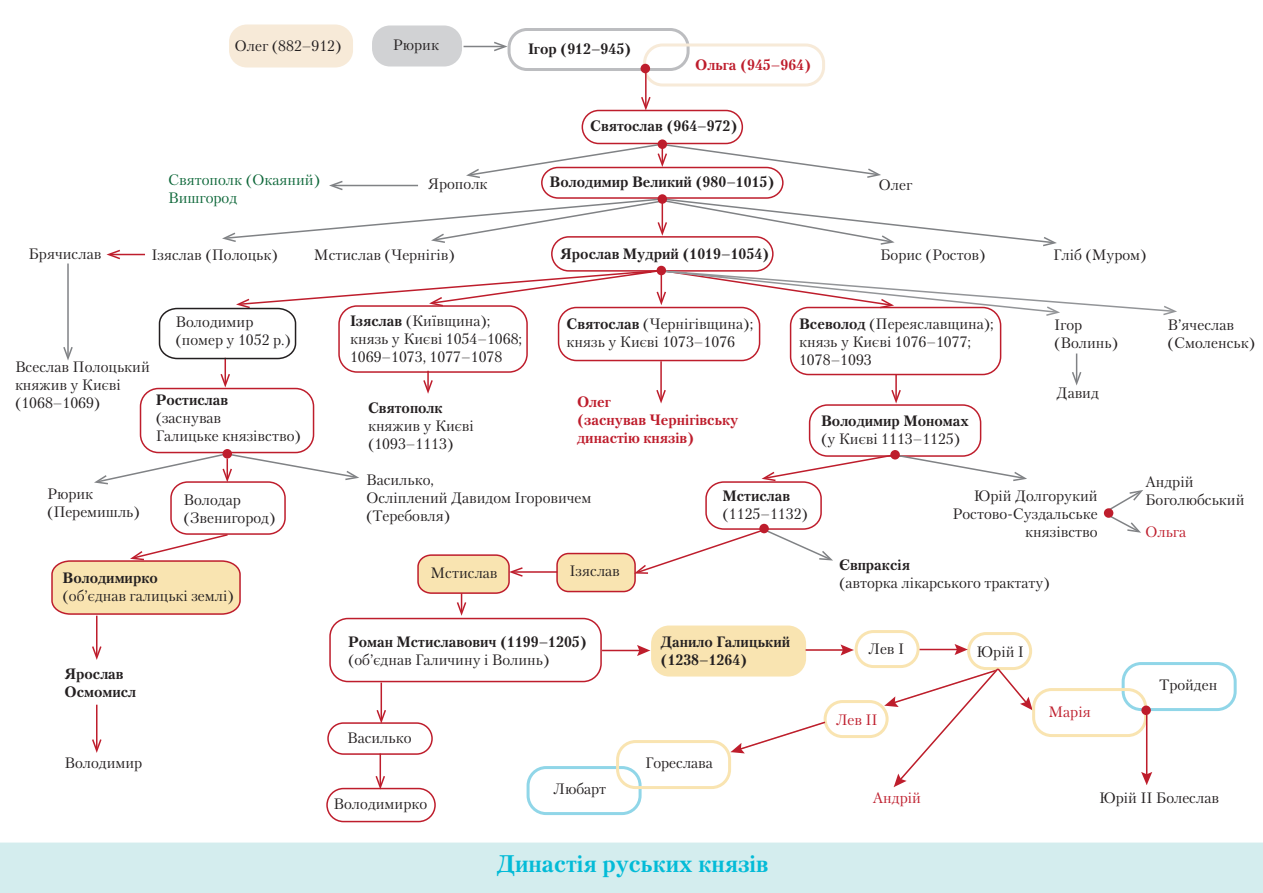
<style>
.page{position:relative;width:1263px;height:893px;background:#fff}
.page>*{position:absolute;margin:0;border:0;box-sizing:border-box;transform-origin:0 0}
.t1{font:700 24px "Petersburg C";color:#03bbd7}
.t2{font:15px/18px "Petersburg C";color:#231f20}
.t3{font:700 15px/18px "Petersburg C";color:#231f20}
.t4{font:700 15px/18px "Petersburg C";color:#be1d2c}
.t5{font:15px "Petersburg C";color:#0c6638}
.t6{font:15px "Petersburg C";color:#be1d2c}
.s1{font-weight:700}
</style>
<div class="page">
<div style="left:651px;top:625px;width:155px;height:51px;background:#f9e4b1;border-radius:18px"></div>
<div style="left:229px;top:25px;width:124px;height:43px;background:#f7ead8;border-radius:18px"></div>
<div style="left:581px;top:110px;width:162px;height:34px;border:2px solid #be1d2c;border-radius:16px"></div>
<hr style="left:111px;top:254px;width:34px;height:1px;background:#be1d2c">
<svg style="left:106px;top:250px;width:14px;height:9px"></svg>
<svg style="left:658px;top:139px;width:9px;height:10px"></svg>
<hr style="left:67px;top:263px;width:2px;height:93px;background:#808285">
<svg style="left:63px;top:347px;width:10px;height:13px"></svg>
<div style="left:809px;top:404px;width:172px;height:53px;border:2px solid #be1d2c;border-radius:18px"></div>
<svg style="left:94px;top:452px;width:265px;height:32px"></svg>
<div style="left:170px;top:481px;width:116px;height:54px;border:2px solid #be1d2c;border-radius:16px"></div>
<svg style="left:1104px;top:490px;width:39px;height:43px"></svg>
<div style="left:705px;top:481px;width:117px;height:49px;border:2px solid #be1d2c;border-radius:17px"></div>
<div style="left:890px;top:450px;width:10px;height:9px;background:#be1d2c;border-radius:50%"></div>
<svg style="left:762px;top:453px;width:265px;height:28px"></svg>
<div style="left:1104px;top:508px;width:9px;height:10px;background:#be1d2c;border-radius:50%"></div>
<hr style="left:96px;top:616px;width:2px;height:40px;background:#be1d2c">
<svg style="left:92px;top:646px;width:10px;height:14px"></svg>
<hr style="left:96px;top:705px;width:2px;height:44px;background:#be1d2c">
<svg style="left:92px;top:739px;width:10px;height:14px"></svg>
<svg style="left:51px;top:533px;width:191px;height:82px"></svg>
<div style="left:557px;top:553px;width:78px;height:38px;background:#f9e4b1;border-radius:12px"></div>
<div style="left:556px;top:553px;width:80px;height:39px;border:2px solid #be1d2c;border-radius:12px"></div>
<hr style="left:513px;top:571px;width:44px;height:2px;background:#be1d2c">
<div style="left:329px;top:618px;width:273px;height:64px;border:2px solid #be1d2c;border-radius:18px"></div>
<hr style="left:602px;top:650px;width:39px;height:1px;background:#be1d2c">
<svg style="left:637px;top:645px;width:13px;height:11px"></svg>
<svg style="left:222px;top:142px;width:835px;height:104px"></svg>
<div style="left:658px;top:194px;width:9px;height:10px;background:#be1d2c;border-radius:50%"></div>
<svg style="left:158px;top:265px;width:1019px;height:138px"></svg>
<div style="left:223px;top:449px;width:9px;height:9px;background:#be1d2c;border-radius:50%"></div>
<div style="left:855px;top:630px;width:65px;height:38px;border:3px solid #f9e4b1;border-radius:17px"></div>
<div style="left:967px;top:632px;width:65px;height:38px;border:3px solid #f9e4b1;border-radius:17px"></div>
<hr style="left:920px;top:649px;width:39px;height:1px;background:#be1d2c">
<svg style="left:954px;top:644px;width:14px;height:11px"></svg>
<div style="left:824px;top:700px;width:65px;height:38px;border:3px solid #f9e4b1;border-radius:17px"></div>
<hr style="left:806px;top:649px;width:39px;height:2px;background:#be1d2c">
<svg style="left:840px;top:644px;width:14px;height:12px"></svg>
<svg style="left:884px;top:667px;width:148px;height:120px"></svg>
<svg style="left:730px;top:720px;width:97px;height:33px"></svg>
<div style="left:508px;top:28px;width:182px;height:43px;border:3px solid #bcbdc0;border-radius:18px"></div>
<div style="left:643px;top:43px;width:182px;height:43px;border:3px solid #f7ead8;border-radius:18px"></div>
<div style="left:527px;top:766px;width:115px;height:49px;border:3px solid #90d6e8;border-radius:18px"></div>
<div style="left:616px;top:740px;width:115px;height:49px;border:3px solid #f9e4b1;border-radius:18px"></div>
<div style="left:1122px;top:662px;width:115px;height:49px;border:3px solid #90d6e8;border-radius:18px"></div>
<div style="left:1032px;top:688px;width:115px;height:49px;border:3px solid #f9e4b1;border-radius:18px"></div>
<hr style="left:1146px;top:715px;width:1px;height:61px;background:#be1d2c">
<svg style="left:1141px;top:772px;width:11px;height:13px"></svg>
<div style="left:0;top:842px;width:1263px;height:51px;background:#d4edee"></div>
<svg style="left:417px;top:554px;width:106px;height:62px"></svg>
<div style="left:1141px;top:706px;width:10px;height:9px;background:#be1d2c;border-radius:50%"></div>
<svg style="left:634px;top:527px;width:199px;height:47px"></svg>
<div style="left:759px;top:524px;width:10px;height:9px;background:#be1d2c;border-radius:50%"></div>
<div style="left:140px;top:388px;width:174px;height:65px;border:2px solid #be1d2c;border-radius:18px"></div>
<div style="left:641px;top:64px;width:9px;height:9px;background:#be1d2c;border-radius:50%"></div>
<hr style="left:645px;top:69px;width:1px;height:37px;background:#be1d2c">
<svg style="left:641px;top:97px;width:10px;height:14px"></svg>
<hr style="left:381px;top:682px;width:1px;height:37px;background:#be1d2c">
<svg style="left:376px;top:710px;width:10px;height:12px"></svg>
<hr style="left:380px;top:754px;width:1px;height:31px;background:#be1d2c">
<svg style="left:375px;top:776px;width:10px;height:12px"></svg>
<div style="left:327px;top:722px;width:106px;height:33px;border:2px solid #be1d2c;border-radius:15px"></div>
<div style="left:326px;top:788px;width:110px;height:34px;border:2px solid #be1d2c;border-radius:16px"></div>
<hr style="left:464px;top:46px;width:39px;height:1px;background:#808285">
<svg style="left:494px;top:42px;width:14px;height:9px"></svg>
<div style="left:372px;top:26px;width:90px;height:41px;background:#d1d2d4;border-radius:18px"></div>
<p class="t2" style="left:235px;top:37px;width:108px">Олег (882–912)</p>
<p class="t2" style="left:393px;top:35px;width:48px">Рюрик</p>
<p class="t3" style="left:528px;top:39px;width:105px">Ігор (912–945)</p>
<p class="t4" style="left:695px;top:55px;width:117px">Ольга (945–964)</p>
<p class="t3" style="left:590px;top:117px;width:149px">Святослав (964–972)</p>
<p class="t5" style="left:168px;top:170px;width:154px">Святополк (Окаяний)</p>
<p class="t2" style="left:428px;top:175px;width:61px">Ярополк</p>
<p class="t2" style="left:879px;top:176px;width:35px">Олег</p>
<p class="t5" style="left:168px;top:188px;width:71px">Вишгород</p>
<p class="t3" style="left:550px;top:173px;width:226px">Володимир Великий (980–1015)</p>
<p class="t3" style="left:560px;top:245px;width:211px">Ярослав Мудрий (1019–1054)</p>
<p class="t2" style="left:28px;top:244px;width:75px">Брячислав</p>
<p class="t2" style="left:151px;top:246px;width:128px">Ізяслав (Полоцьк)</p>
<p class="t2" style="left:314px;top:246px;width:142px">Мстислав (Чернігів)</p>
<p class="t2" style="left:880px;top:246px;width:107px">Борис (Ростов)</p>
<p class="t2" style="left:1053px;top:246px;width:95px">Гліб (Муром)</p>
<p class="t2" style="left:175px;top:313px;width:117px">Володимир (помер у 1052 р.)</p>
<p class="t2" style="left:15px;top:357px;width:136px">Всеслав Полоцький княжив у Києві (1068–1069)</p>
<p class="t3" style="left:156px;top:391px;width:74px">Ростислав</p>
<p class="t2" style="left:156px;top:409px;width:147px">(заснував<br>Галицьке князівство)</p>
<p class="t2" style="left:47px;top:484px;width:94px">Рюрик (Перемишль)</p>
<p class="t2" style="left:184px;top:490px;width:94px">Володар (Звенигород)</p>
<p class="t3" style="left:63px;top:569px;width:97px">Володимирко</p>
<p class="t2" style="left:63px;top:587px;width:173px">(об’єднав галицькі землі)</p>
<p class="t3" style="left:65px;top:664px;width:73px">Ярослав<br>Осмомисл</p>
<p class="t2" style="left:65px;top:754px;width:79px">Володимир</p>
<p class="t2" style="left:350px;top:312px;width:174px"><span class="s1">Ізяслав</span> (Київщина); князь у Києві 1054–1068;<br>1069–1073, 1077–1078</p>
<p class="t2" style="left:566px;top:314px;width:188px"><span class="s1">Святослав</span> (Чернігівщина); князь у Києві 1073–1076</p>
<p class="t2" style="left:799px;top:315px;width:196px"><span class="s1">Всеволод</span> (Переяславщина); князь у Києві 1076–1077;<br>1078–1093</p>
<p class="t3" style="left:368px;top:398px;width:76px">Святополк</p>
<p class="t2" style="left:368px;top:416px;width:107px">княжив у Києві (1093–1113)</p>
<p class="t4" style="left:577px;top:392px;width:163px">Олег<br>(заснував Чернігівську династію князів)</p>
<p class="t3" style="left:821px;top:411px;width:149px">Володимир Мономах</p>
<p class="t2" style="left:821px;top:429px;width:141px">(у Києві 1113–1125)</p>
<p class="t2" style="left:1054px;top:316px;width:66px">Ігор (Волинь)</p>
<p class="t2" style="left:1167px;top:316px;width:89px">В’ячеслав (Смоленськ)</p>
<p class="t2" style="left:1056px;top:383px;width:44px">Давид</p>
<p class="t2" style="left:366px;top:470px;width:227px">Василько,<br>Осліплений Давидом Ігоровичем (Теребовля)</p>
<p class="t2" style="left:431px;top:563px;width:69px">Мстислав</p>
<p class="t2" style="left:570px;top:562px;width:52px">Ізяслав</p>
<p class="t3" style="left:348px;top:632px;width:240px">Роман Мстиславович (1199–1205)</p>
<p class="t2" style="left:348px;top:650px;width:203px">(об’єднав Галичину і Волинь)</p>
<p class="t2" style="left:347px;top:728px;width:66px">Василько</p>
<p class="t2" style="left:334px;top:795px;width:95px">Володимирко</p>
<p class="t2" style="left:554px;top:779px;width:54px">Любарт</p>
<p class="t3" style="left:722px;top:487px;width:69px">Мстислав</p>
<p class="t2" style="left:722px;top:505px;width:87px">(1125–1132)</p>
<p class="t2" style="left:952px;top:487px;width:147px;text-align:right">Юрій Долгорукий<br>Ростово-Суздальське князівство</p>
<p class="t3" style="left:839px;top:555px;width:72px">Євпраксія</p>
<p class="t2" style="left:839px;top:573px;width:212px">(авторка лікарського трактату)</p>
<p class="t3" style="left:661px;top:633px;width:131px">Данило Галицький (1238–1264)</p>
<p class="t2" style="left:869px;top:639px;width:37px">Лев І</p>
<p class="t2" style="left:977px;top:642px;width:49px">Юрій І</p>
<p class="t2" style="left:645px;top:754px;width:69px">Гореслава</p>
<p class="t6" style="left:836px;top:710px;width:43px">Лев ІІ</p>
<p class="t6" style="left:1049px;top:702px;width:44px">Марія</p>
<p class="t2" style="left:1145px;top:472px;width:101px">Андрій<br>Боголюбський</p>
<p class="t6" style="left:1145px;top:522px;width:43px">Ольга</p>
<p class="t2" style="left:1159px;top:676px;width:60px">Тройден</p>
<p class="t6" style="left:873px;top:789px;width:50px">Андрій</p>
<p class="t2" style="left:1099px;top:789px;width:121px">Юрій ІІ Болеслав</p>
<h1 class="t1" style="left:497px;top:850px;width:273px">Династія руських князів</h1>
</div>
